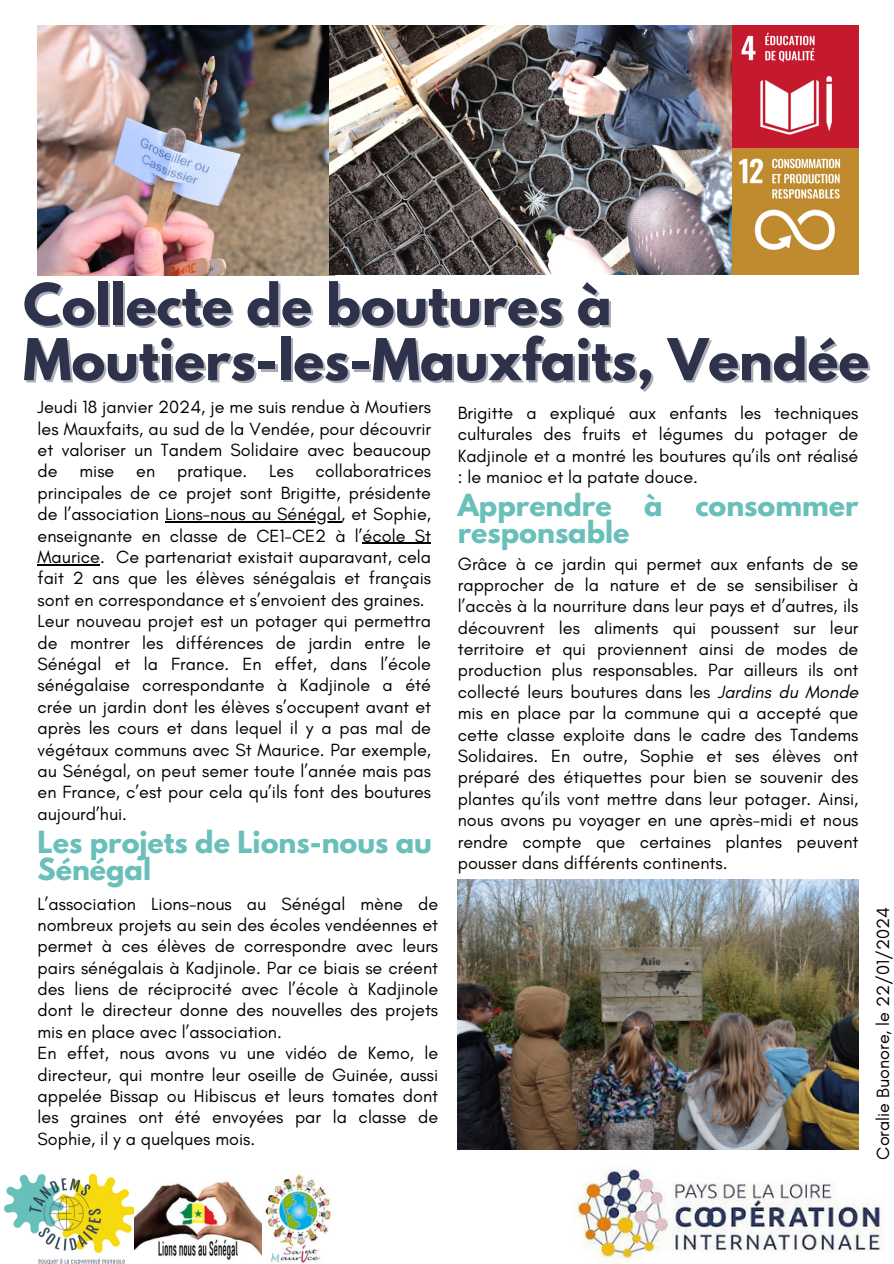
<style>
.page{position:relative;width:894px;height:1264px;background:#fff}
.page>*{position:absolute;margin:0;border:0;box-sizing:border-box;transform-origin:0 0}
.t1{font:700 51px "League Spartan";color:#2e324b}
.t2{font:700 27px/27px "League Spartan";color:#69bfba}
.t3{font:18px/21.3px "Glacial Indifference";color:#000;text-align:justify}
.s1{font-style:italic}
</style>
<div class="page">
<img style="left:38px;top:25px;width:297px;height:250px">
<img style="left:457px;top:879px;width:401px;height:270px">
<img style="left:574px;top:1169px;width:308px;height:94px">
<img style="left:4px;top:1174px;width:327px;height:89px">
<img style="left:329px;top:25px;width:403px;height:249px">
<img style="left:732px;top:25px;width:126px;height:124px">
<img style="left:732px;top:149px;width:126px;height:126px">
<hr style="left:165px;top:521px;width:176px;height:1px;background:#000">
<hr style="left:362px;top:543px;width:69px;height:1px;background:#000">
<hr style="left:38px;top:564px;width:62px;height:1px;background:#000">
<p class="t1" style="left:23px;top:279px;width:590px">Collecte de boutures à</p>
<p class="t1" style="left:23px;top:334px;width:847px">Moutiers-les-Mauxfaits, Vendée</p>
<h2 class="t3" style="left:38px;top:396px;width:395px">Jeudi 18 janvier 2024, je me suis rendue à Moutiers les Mauxfaits, au sud de la Vendée, pour découvrir et valoriser un Tandem Solidaire avec beaucoup de mise en pratique. Les collaboratrices principales de ce projet sont Brigitte, présidente de l’association Lions-nous au Sénégal, et Sophie,</h2>
<p class="t3" style="left:38px;top:524px;width:395px;text-align:left">enseignante en classe de CE1-CE2 à l’école St Maurice. Ce partenariat existait auparavant, cela fait 2 ans que les élèves sénégalais et français sont en correspondance et s’envoient des graines.<br>Leur nouveau projet est un potager qui permettra de montrer les différences de jardin entre le Sénégal et la France. En effet, dans l’école sénégalaise correspondante à Kadjinole a été crée un jardin dont les élèves s’occupent avant et après les cours et dans lequel il y a pas mal de</p>
<p class="t3" style="left:38px;top:738px;width:395px">végétaux communs avec St Maurice. Par exemple, au Sénégal, on peut semer toute l’année mais pas en France, c’est pour cela qu’ils font des boutures aujourd’hui.</p>
<p class="t2" style="left:38px;top:831px;width:396px">Les projets de Lions-nous au<br>Sénégal</p>
<p class="t3" style="left:38px;top:892px;width:402px">L’association Lions-nous au Sénégal mène de nombreux projets au sein des écoles vendéennes et permet à ces élèves de correspondre avec leurs pairs sénégalais à Kadjinole. Par ce biais se créent des liens de réciprocité avec l’école à Kadjinole dont le directeur donne des nouvelles des projets mis en place avec l’association.</p>
<p class="t3" style="left:38px;top:1042px;width:402px">En effet, nous avons vu une vidéo de Kemo, le directeur, qui montre leur oseille de Guinée, aussi appelée Bissap ou Hibiscus et leurs tomates dont les graines ont été envoyées par la classe de Sophie, il y a quelques mois.</p>
<p class="t3" style="left:457px;top:402px;width:402px">Brigitte a expliqué aux enfants les techniques culturales des fruits et légumes du potager de Kadjinole et a montré les boutures qu’ils ont réalisé : le manioc et la patate douce.</p>
<p class="t2" style="left:457px;top:495px;width:402px">Apprendre à consommer responsable</p>
<p class="t3" style="left:457px;top:552px;width:402px">Grâce à ce jardin qui permet aux enfants de se rapprocher de la nature et de se sensibiliser à l’accès à la nourriture dans leur pays et d’autres, ils découvrent les aliments qui poussent sur leur territoire et qui proviennent ainsi de modes de production plus responsables. Par ailleurs ils ont collecté leurs boutures dans les <span class="s1">Jardins du Monde </span>mis en place par la commune qui a accepté que cette classe exploite dans le cadre des Tandems Solidaires. En outre, Sophie et ses élèves ont préparé des étiquettes pour bien se souvenir des plantes qu’ils vont mettre dans leur potager. Ainsi, nous avons pu voyager en une après-midi et nous rendre compte que certaines plantes peuvent pousser dans différents continents.</p>
<p class="t3" style="left:871px;top:1159px;width:254px;rotate:-90deg">Coralie Buonore, le 22/01/2024</p>
</div>
